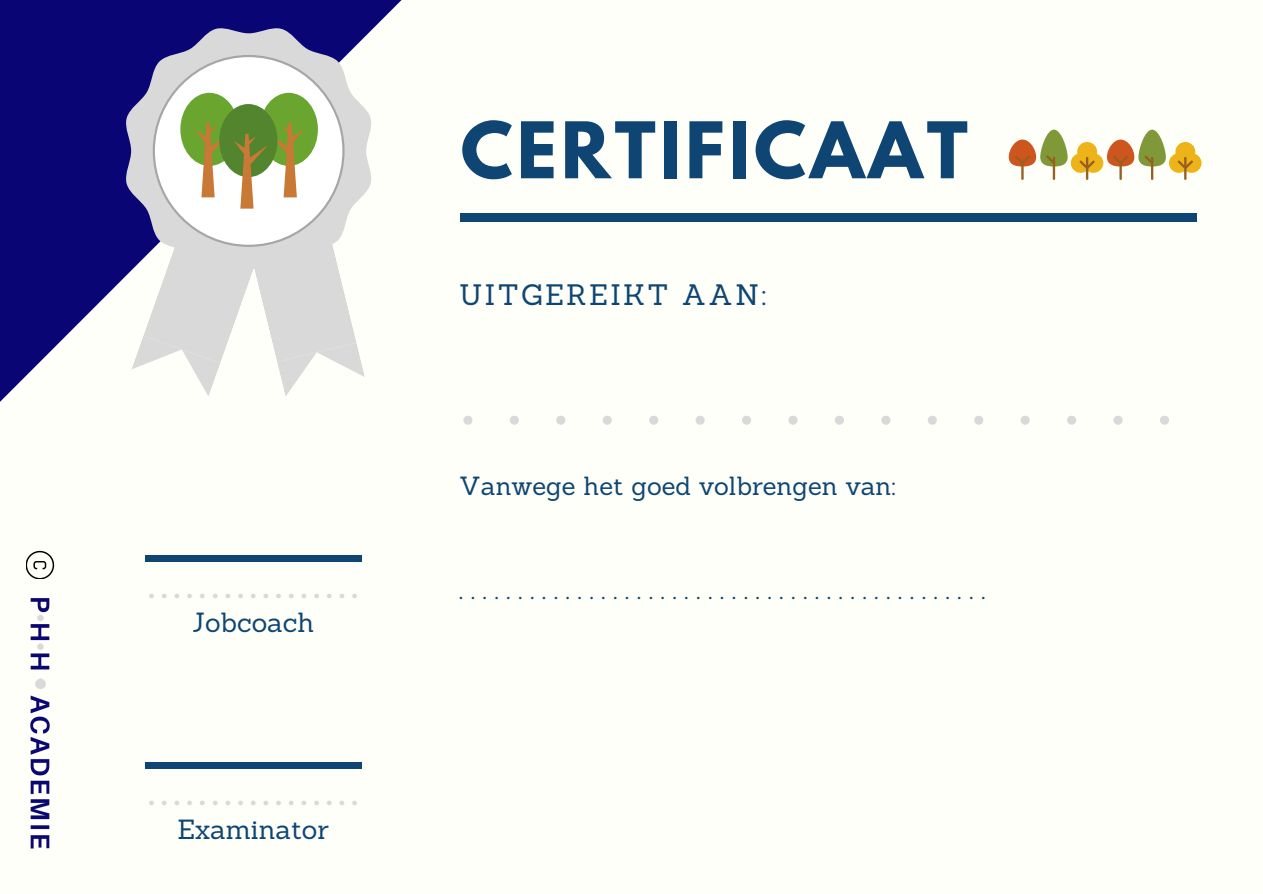
<style>
.page{position:relative;width:1263px;height:894px;background:#fff}
.page>*{position:absolute;margin:0;border:0;box-sizing:border-box;transform-origin:0 0}
.t1{font:96px "Sanchez";color:#d9d9d9}
.t2{font:700 69px "League Spartan";letter-spacing:.06em;color:#0e4573}
.t3{font:28.8px "Sanchez";letter-spacing:.085em;color:#0e4573}
.t4{font:27px "Sanchez";color:#0e4573}
.t5{font:25.65px "Sanchez";color:#0e4573}
.t6{font:700 20.4px "League Spartan";color:#d9d9d9}
</style>
<div class="page">
<div style="left:0;top:0;width:1263px;height:893px;background:#fffff9"></div>
<svg style="left:0;top:0;width:461px;height:402px;fill:#090574"></svg>
<svg style="left:126px;top:28px;width:245px;height:245px;background:#7371a9"></svg>
<div style="left:461px;top:213px;width:736px;height:9px;background:#0e4573"></div>
<div style="left:145px;top:762px;width:216px;height:6px;background:#0e4573"></div>
<div style="left:145px;top:555px;width:216px;height:6px;background:#0e4573"></div>
<div style="left:1077px;top:142px;width:20px;height:19px;background:#edb41a;border-radius:50%"></div>
<div style="left:1071px;top:153px;width:20px;height:20px;background:#edb41a;border-radius:50%"></div>
<div style="left:1083px;top:153px;width:20px;height:20px;background:#edb41a;border-radius:50%"></div>
<hr style="left:1086px;top:156px;width:2px;height:24px;background:#995f20">
<svg style="left:1079px;top:160px;width:16px;height:9px"></svg>
<hr style="left:1021px;top:161px;width:3px;height:19px;background:#995f20">
<hr style="left:1053px;top:156px;width:2px;height:24px;background:#995f20">
<svg style="left:1009px;top:130px;width:59px;height:36px"></svg>
<div style="left:1175px;top:142px;width:20px;height:19px;background:#edb41a;border-radius:50%"></div>
<div style="left:1169px;top:153px;width:20px;height:20px;background:#edb41a;border-radius:50%"></div>
<div style="left:1182px;top:153px;width:19px;height:20px;background:#edb41a;border-radius:50%"></div>
<hr style="left:1184px;top:156px;width:2px;height:24px;background:#995f20">
<svg style="left:1177px;top:160px;width:16px;height:9px"></svg>
<hr style="left:1119px;top:161px;width:3px;height:19px;background:#995f20">
<hr style="left:1151px;top:156px;width:2px;height:24px;background:#995f20">
<svg style="left:1107px;top:130px;width:59px;height:36px"></svg>
<img style="left:30px;top:598px;width:20px;height:251px">
<svg style="left:26px;top:550px;width:28px;height:29px"></svg>
<svg style="left:131px;top:55px;width:234px;height:341px"></svg>
<p class="t6" style="left:148px;top:579px;width:212px">.................</p>
<p class="t4" style="left:192px;top:605px;width:124px">Jobcoach</p>
<p class="t6" style="left:148px;top:786px;width:212px">.................</p>
<p class="t4" style="left:177px;top:812px;width:153px">Examinator</p>
<p class="t2" style="left:461px;top:116px;width:509px">CERTIFICAAT</p>
<p class="t3" style="left:459px;top:276px;width:309px">UITGEREIKT AAN:</p>
<p class="t1" style="left:461px;top:327px;width:712px">................</p>
<p class="t5" style="left:459px;top:469px;width:438px">Vanwege het goed volbrengen van:</p>
<p class="t5" style="left:459px;top:573px;width:528px">.............................................</p>
</div>
